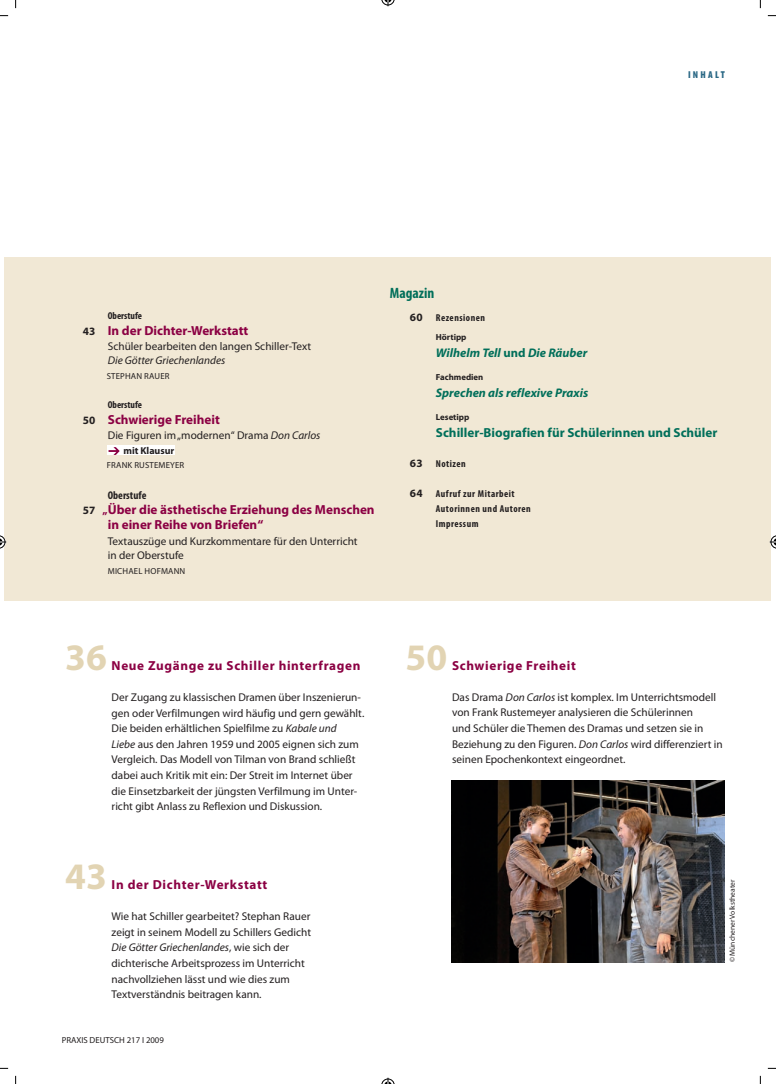
<style>
.page{position:relative;width:776px;height:1084px;background:#fff}
.page>*{position:absolute;margin:0;border:0;box-sizing:border-box;transform-origin:0 0}
.t1{font:700 37.5px "Myriad Pro";color:#e2d4b3}
.t2{font:700 condensed 15px "Myriad Pro";color:#016f5a}
.t3{font:700 13.12px/15px "Myriad Pro";color:#8b0043}
.t4{font:700 13.12px "Myriad Pro";letter-spacing:.05em;color:#8b0043}
.t5{font:700 13.12px "Myriad Pro";color:#016f5a}
.t6{font:italic 700 12.5px "Myriad Pro";color:#016f5a}
.t7{font:11.25px/15.6px "Myriad Pro";color:#231f20}
.t8{font:italic 11.25px "Myriad Pro";color:#231f20}
.t9{font:700 condensed 11.25px "Myriad Pro";color:#231f20}
.t10{font:700 11.25px "Myriad Pro";color:#231f20}
.t11{font:700 condensed 10px/15px "Myriad Pro";letter-spacing:.05em;color:#231f20}
.t12{font:700 condensed 10px "Myriad Pro";color:#231f20}
.t13{font:700 10px "Myriad Pro";color:#231f20}
.t14{font:900 condensed 10px "Myriad Pro";letter-spacing:.22em;color:#296784}
.t15{font:8.75px "Myriad Pro";letter-spacing:.02em;color:#231f20}
.t16{font:700 8.75px "Myriad Pro";color:#231f20}
.t17{font:8.75px "Myriad Pro";color:#231f20}
.t18{font:7.5px "Myriad Pro";color:#231f20}
.s1{font-size:11.25px;color:#231f20}
.s2{font-style:italic}
.s3{font-size:11.25px}
.s4{font-style:normal}
.s5{font-stretch:normal;font-size:11.25px}
</style>
<div class="page">
<div style="left:5px;top:257px;width:765px;height:343px;background:#f1e8d5"></div>
<div style="left:108px;top:446px;width:67px;height:9px;background:#fff"></div>
<svg style="left:108px;top:447px;width:12px;height:8px"></svg>
<img style="left:451px;top:780px;width:273px;height:182px">
<svg style="left:0;top:1067px;width:8px;height:2px"></svg>
<svg style="left:767px;top:1067px;width:8px;height:2px"></svg>
<svg style="left:759px;top:0;width:2px;height:8px"></svg>
<svg style="left:759px;top:1075px;width:2px;height:9px"></svg>
<svg style="left:381px;top:0;width:14px;height:6px"></svg>
<svg style="left:381px;top:1077px;width:14px;height:7px"></svg>
<svg style="left:0;top:534px;width:6px;height:15px"></svg>
<svg style="left:769px;top:534px;width:7px;height:15px"></svg>
<p class="t14" style="left:687px;top:69px;width:38px">INHALT</p>
<p class="t12" style="left:108px;top:310px;width:36px">Oberstufe</p>
<p class="t3" style="left:83px;top:323px;width:167px"><span class="s1">43</span> In der Dichter-Werkstatt</p>
<p class="t7" style="left:108px;top:339px;width:205px">Schüler bearbeiten den langen Schiller-Text</p>
<p class="t8" style="left:108px;top:354px;width:119px">Die Götter Griechenlandes</p>
<p class="t15" style="left:107px;top:371px;width:64px">STEPHAN RAUER</p>
<p class="t12" style="left:108px;top:399px;width:36px">Oberstufe</p>
<p class="t3" style="left:83px;top:412px;width:138px"><span class="s1">50</span> Schwierige Freiheit</p>
<p class="t7" style="left:108px;top:427px;width:214px">Die Figuren im „modernen“ Drama <span class="s2">Don Carlos</span></p>
<p class="t13" style="left:123px;top:445px;width:52px">mit Klausur</p>
<p class="t15" style="left:107px;top:460px;width:79px">FRANK RUSTEMEYER</p>
<p class="t9" style="left:108px;top:489px;width:40px">Oberstufe</p>
<p class="t3" style="left:108px;top:503px;width:268px;text-indent:-25px"><span class="s1">57</span> <span class="s3">„</span> Über die ästhetische Erziehung des Menschen in einer Reihe von Briefen“</p>
<p class="t7" style="left:108px;top:534px;width:251px;line-height:13.8px">Textauszüge und Kurzkommentare für den Unterricht in der Oberstufe</p>
<p class="t15" style="left:108px;top:567px;width:79px">MICHAEL HOFMANN</p>
<h2 class="t2" style="left:389px;top:285px;width:46px">Magazin</h2>
<p class="t10" style="left:409px;top:311px;width:15px">60</p>
<p class="t11" style="left:435px;top:310px;width:51px">Rezensionen</p>
<p class="t16" style="left:435px;top:332px;width:32px">Hörtipp</p>
<p class="t6" style="left:435px;top:346px;width:153px">Wilhelm Tell <span class="s4">und</span> Die Räuber</p>
<p class="t16" style="left:435px;top:372px;width:49px">Fachmedien</p>
<p class="t6" style="left:435px;top:386px;width:154px">Sprechen als reflexive Praxis</p>
<p class="t16" style="left:435px;top:412px;width:35px">Lesetipp</p>
<p class="t5" style="left:435px;top:425px;width:283px">Schiller-Biografien für Schülerinnen und Schüler</p>
<p class="t11" style="left:409px;top:456px;width:57px"><span class="s5">63</span> Notizen</p>
<p class="t10" style="left:409px;top:487px;width:15px">64</p>
<p class="t11" style="left:435px;top:486px;width:96px">Aufruf zur Mitarbeit<br>Autorinnen und Autoren<br>Impressum</p>
<h1 class="t1" style="left:65px;top:636px;width:43px">36</h1>
<h1 class="t1" style="left:405px;top:636px;width:43px">50</h1>
<p class="t4" style="left:112px;top:658px;width:250px">Neue Zugänge zu Schiller hinterfragen</p>
<p class="t7" style="left:112px;top:689px;width:254px">Der Zugang zu klassischen Dramen über Inszenierun&shy;gen oder Verfilmungen wird häufig und gern gewählt.<br>Die beiden erhältlichen Spielfilme zu <span class="s2">Kabale und<br>Liebe</span> aus den Jahren 1959 und 2005 eignen sich zum Vergleich. Das Modell von Tilman von Brand schließt dabei auch Kritik mit ein: Der Streit im Internet über die Einsetzbarkeit der jüngsten Verfilmung im Unter&shy;richt gibt Anlass zu Reflexion und Diskussion.</p>
<p class="t4" style="left:452px;top:658px;width:125px">Schwierige Freiheit</p>
<p class="t7" style="left:452px;top:689px;width:272px">Das Drama <span class="s2">Don Carlos</span> ist komplex. Im Unterrichtsmodell von Frank Rustemeyer analysieren die Schülerinnen<br>und Schüler die Themen des Dramas und setzen sie in Beziehung zu den Figuren. <span class="s2">Don Carlos</span> wird differenziert in seinen Epochenkontext eingeordnet.</p>
<h1 class="t1" style="left:65px;top:855px;width:43px">43</h1>
<p class="t4" style="left:112px;top:877px;width:157px">In der Dichter-Werkstatt</p>
<p class="t7" style="left:112px;top:908px;width:201px">Wie hat Schiller gearbeitet? Stephan Rauer zeigt in seinem Modell zu Schillers Gedicht <span class="s2">Die Götter Griechenlandes</span>, wie sich der dichterische Arbeitsprozess im Unterricht nachvollziehen lässt und wie dies zum Textverständnis beitragen kann.</p>
<p class="t17" style="left:62px;top:1035px;width:104px">PRAXIS DEUTSCH 217 I 2009</p>
<p class="t18" style="left:728px;top:962px;width:84px;rotate:-90deg">© Münchener Volkstheater</p>
</div>
